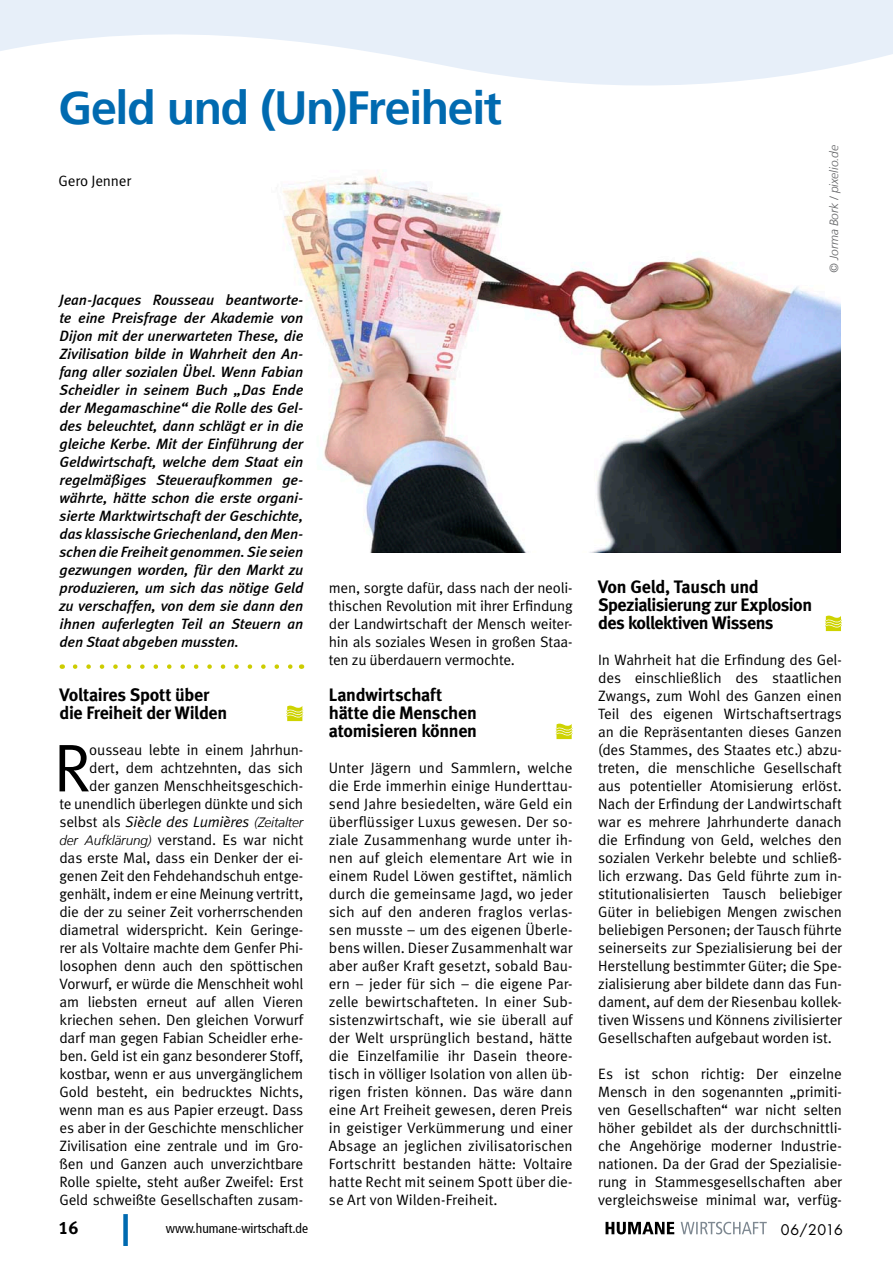
<style>
.page{position:relative;width:893px;height:1263px;background:#fff}
.page>*{position:absolute;margin:0;border:0;box-sizing:border-box;transform-origin:0 0}
.Fließtext___Inital{font:67.5px "Meta Normal";color:#000}
.Headline_1{font:700 46.5px "Frutiger 65";letter-spacing:-.03em;color:#006ab0}
.Zwischenüberschrift{font:700 18px/18px "Meta";letter-spacing:-.02em;color:#000}
.t1{font:18px "Meta Bold LF";color:#000}
.Fließtext___Inital-2{font:15px/18px "Meta Normal";letter-spacing:-.015em;color:#000;text-align:justify}
.Einleitungstext_ohne{font:italic 500 15px/18px "Meta";letter-spacing:-.01em;color:#000;text-align:justify}
.Autor{font:15px "Meta Normal";letter-spacing:-.005em;color:#000}
.t2{font:14.25px "Futura";letter-spacing:.01em;color:#000}
.t3{font:condensed 13.5px "Frutiger 57";color:#000}
.t4{font:italic 300 12px "Frutiger LT";color:#636466}
.s1{font-style:italic}
.s2{font-family:"Frutiger LT";font-weight:300;font-style:italic;font-size:13.5px}
</style>
<div class="page">
<div style="left:123px;top:1214px;width:5px;height:32px;background:#006ab0"></div>
<svg style="left:606px;top:1222px;width:68px;height:12px"></svg>
<svg style="left:681px;top:1222px;width:86px;height:12px"></svg>
<img style="left:282px;top:203px;width:559px;height:349px">
<svg style="left:75px;top:664px;width:218px;height:5px"></svg>
<svg style="left:286px;top:706px;width:17px;height:15px"></svg>
<svg style="left:556px;top:724px;width:17px;height:15px"></svg>
<svg style="left:825px;top:616px;width:17px;height:15px"></svg>
<svg style="left:0;top:0;width:893px;height:86px;fill:#e7eff9"></svg>
<p class="Headline_1" style="left:58px;top:81px;width:445px">Geld und (Un)Freiheit</p>
<p class="Autor" style="left:58px;top:172px;width:74px">Gero Jenner</p>
<p class="Einleitungstext_ohne" style="left:60px;top:291px;width:245px">Jean-Jacques Rousseau beantworte&shy;te eine Preisfrage der Akademie von Dijon mit der unerwarteten These, die Zivilisation bilde in Wahrheit den An&shy;fang aller sozialen Übel. Wenn Fabian Scheidler in seinem Buch „Das Ende der Megamaschine“ die Rolle des Gel&shy;des beleuchtet, dann schlägt er in die gleiche Kerbe. Mit der Einführung der Geldwirtschaft, welche dem Staat ein regelmäßiges Steueraufkommen ge&shy;währte, hätte schon die erste organi&shy;sierte Marktwirtschaft der Geschichte, das klassische Griechenland, den Men&shy;schen die Freiheit genommen. Sie seien gezwungen worden, für den Markt zu produzieren, um sich das nötige Geld zu verschaffen, von dem sie dann den ihnen auferlegten Teil an Steuern an den Staat abgeben mussten.</p>
<p class="Zwischenüberschrift" style="left:60px;top:686px;width:151px">Voltaires Spott über</p>
<p class="Zwischenüberschrift" style="left:60px;top:704px;width:169px">die Freiheit der Wilden</p>
<p class="Fließtext___Inital" style="left:53px;top:729px;width:38px">R</p>
<p class="Fließtext___Inital-2" style="left:60px;top:741px;width:245px;text-align:right">ousseau lebte in einem Jahrhun&shy;dert, dem achtzehnten, das sich<br>der ganzen Menschheitsgeschich-<br>te unendlich überlegen dünkte und sich selbst als <span class="s1">Siècle des Lumières</span> <span class="s2">(Zeitalter der Aufklärung)</span> verstand. Es war nicht das erste Mal, dass ein Denker der ei&shy;genen Zeit den Fehdehandschuh entge&shy;genhält, indem er eine Meinung vertritt, die der zu seiner Zeit vorherrschenden diametral widerspricht. Kein Geringe&shy;rer als Voltaire machte dem Genfer Phi&shy;losophen denn auch den spöttischen Vorwurf, er würde die Menschheit wohl am liebsten erneut auf allen Vieren kriechen sehen. Den gleichen Vorwurf darf man gegen Fabian Scheidler erhe&shy;ben. Geld ist ein ganz besonderer Stoff, kostbar, wenn er aus unvergänglichem Gold besteht, ein bedrucktes Nichts, wenn man es aus Papier erzeugt. Dass es aber in der Geschichte menschlicher Zivilisation eine zentrale und im Gro&shy;ßen und Ganzen auch unverzichtbare Rolle spielte, steht außer Zweifel: Erst Geld schweißte Gesellschaften zusam-</p>
<p class="Fließtext___Inital-2" style="left:329px;top:579px;width:245px">men, sorgte dafür, dass nach der neoli&shy;thischen Revolution mit ihrer Erfindung der Landwirtschaft der Mensch weiter&shy;hin als soziales Wesen in großen Staa&shy;ten zu überdauern vermochte.</p>
<p class="Zwischenüberschrift" style="left:329px;top:686px;width:115px">Landwirtschaft</p>
<p class="Zwischenüberschrift" style="left:329px;top:704px;width:149px">hätte die Menschen</p>
<p class="Zwischenüberschrift" style="left:329px;top:722px;width:150px">atomisieren können</p>
<p class="Fließtext___Inital-2" style="left:329px;top:759px;width:245px">Unter Jägern und Sammlern, welche die Erde immerhin einige Hunderttau&shy;send Jahre besiedelten, wäre Geld ein überflüssiger Luxus gewesen. Der so&shy;ziale Zusammenhang wurde unter ih&shy;nen auf gleich elementare Art wie in einem Rudel Löwen gestiftet, nämlich durch die gemeinsame Jagd, wo jeder sich auf den anderen fraglos verlas&shy;sen musste – um des eigenen Überle&shy;bens willen. Dieser Zusammenhalt war aber außer Kraft gesetzt, sobald Bau&shy;ern – jeder für sich – die eigene Par&shy;zelle bewirtschafteten. In einer Sub&shy;sistenzwirtschaft, wie sie überall auf der Welt ursprünglich bestand, hätte die Einzelfamilie ihr Dasein theore&shy;tisch in völliger Isolation von allen üb&shy;rigen fristen können. Das wäre dann eine Art Freiheit gewesen, deren Preis in geistiger Verkümmerung und einer Absage an jeglichen zivilisatorischen Fortschritt bestanden hätte: Voltaire hatte Recht mit seinem Spott über die&shy;se Art von Wilden-Freiheit.</p>
<p class="t4" style="left:827px;top:273px;width:129px;rotate:-90deg">© Jorma Bork / pixelio.de</p>
<p class="Zwischenüberschrift" style="left:598px;top:578px;width:215px">Von Geld, Tausch und<br>Spezialisierung zur Explosion</p>
<p class="Zwischenüberschrift" style="left:598px;top:614px;width:177px">des kollektiven Wissens</p>
<p class="Fließtext___Inital-2" style="left:598px;top:651px;width:245px">In Wahrheit hat die Erfindung des Gel&shy;des einschließlich des staatlichen Zwangs, zum Wohl des Ganzen einen Teil des eigenen Wirtschaftsertrags an die Repräsentanten dieses Ganzen (des Stammes, des Staates etc.) abzu&shy;treten, die menschliche Gesellschaft aus potentieller Atomisierung erlöst.<br>Nach der Erfindung der Landwirtschaft war es mehrere Jahrhunderte danach die Erfindung von Geld, welches den sozialen Verkehr belebte und schließ&shy;lich erzwang. Das Geld führte zum in&shy;stitutionalisierten Tausch beliebiger Güter in beliebigen Mengen zwischen beliebigen Personen; der Tausch führte seinerseits zur Spezialisierung bei der Herstellung bestimmter Güter; die Spe&shy;zialisierung aber bildete dann das Fun&shy;dament, auf dem der Riesenbau kollek&shy;tiven Wissens und Könnens zivilisierter Gesellschaften aufgebaut worden ist.</p>
<p class="Fließtext___Inital-2" style="left:598px;top:1065px;width:245px">Es ist schon richtig: Der einzelne Mensch in den sogenannten „primiti&shy;ven Gesellschaften“ war nicht selten höher gebildet als der durchschnittli&shy;che Angehörige moderner Industrie&shy;nationen. Da der Grad der Spezialisie&shy;rung in Stammesgesellschaften aber vergleichsweise minimal war, verfüg-</p>
<p class="t1" style="left:58px;top:1217px;width:22px">16</p>
<p class="t3" style="left:166px;top:1220px;width:144px">www.humane-wirtschaft.de</p>
<p class="t2" style="left:781px;top:1220px;width:64px">06/2016</p>
</div>
